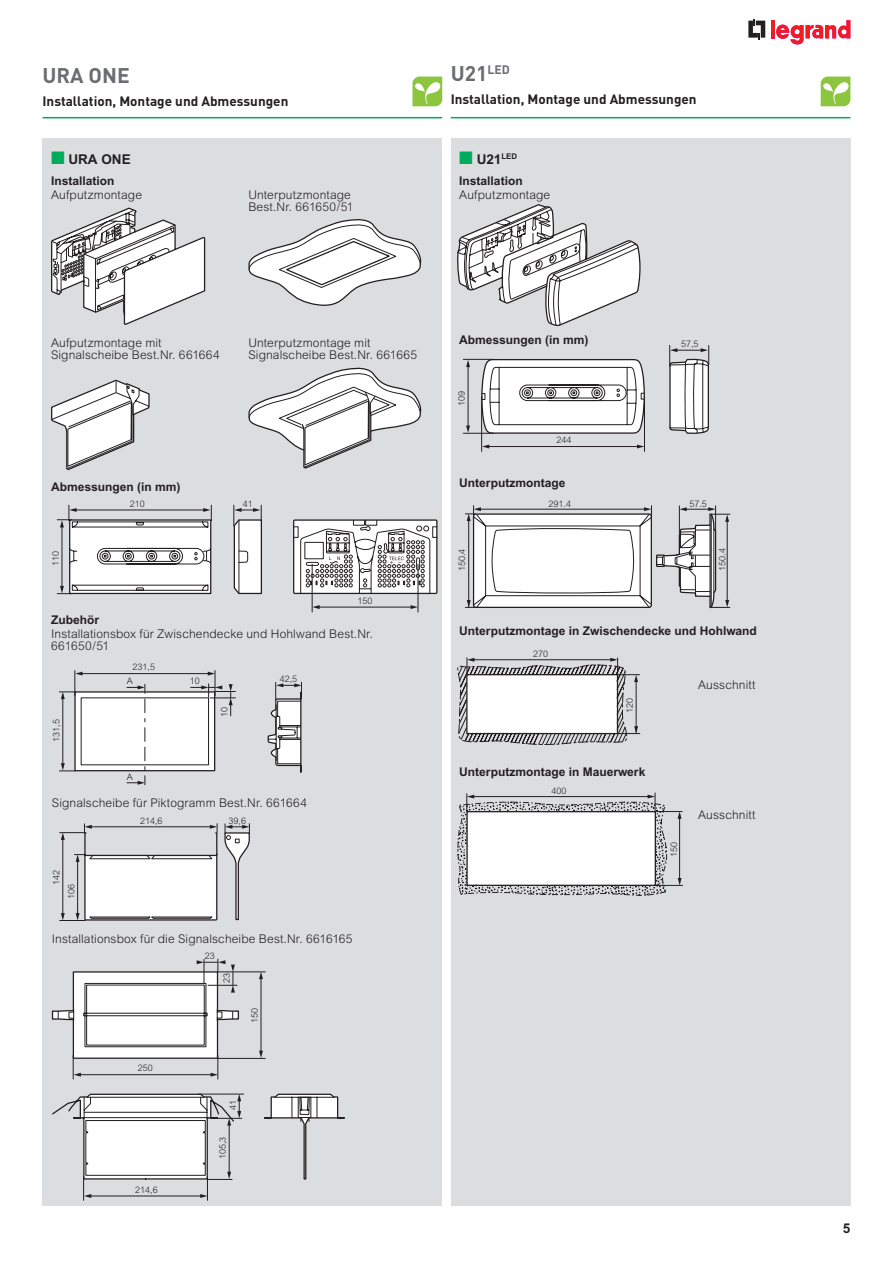
<style>
.page{position:relative;width:893px;height:1263px;background:#fff}
.page>*{position:absolute;margin:0;border:0;box-sizing:border-box;transform-origin:0 0}
.t1{font:700 21px "DIN Pro";color:#6c6d70}
.t2{font:700 13.5px "DIN Pro";color:#231f20}
.t3{font:700 13.5px "Arial";color:#231f20}
.t4{font:300 12px/12px "Arial";letter-spacing:.01em;color:#231f20}
.t5{font:700 12px "Arial";color:#231f20}
.t6{font:300 9px/13.8px "Arial";color:#231f20}
.s1{color:#00ab5b}
</style>
<div class="page">
<svg style="left:748px;top:19px;width:17px;height:20px"></svg>
<hr style="left:771px;top:20px;width:4px;height:18px;background:#ee1d23">
<svg style="left:776px;top:20px;width:74px;height:25px"></svg>
<hr style="left:451px;top:117px;width:399px;height:1px;background:#00ab5b">
<hr style="left:43px;top:117px;width:399px;height:1px;background:#00ab5b">
<div style="left:43px;top:138px;width:399px;height:1067px;background:#dcdddf"></div>
<div style="left:451px;top:138px;width:399px;height:1067px;background:#dcdddf"></div>
<svg style="left:51px;top:208px;width:154px;height:117px"></svg>
<svg style="left:248px;top:219px;width:173px;height:87px"></svg>
<svg style="left:51px;top:380px;width:99px;height:90px"></svg>
<svg style="left:248px;top:368px;width:173px;height:101px"></svg>
<svg style="left:57px;top:505px;width:205px;height:89px"></svg>
<hr style="left:312px;top:564px;width:1px;height:48px;background:#231f20">
<hr style="left:418px;top:564px;width:1px;height:48px;background:#231f20">
<hr style="left:318px;top:607px;width:94px;height:1px;background:#231f20">
<svg style="left:312px;top:605px;width:8px;height:4px"></svg>
<svg style="left:411px;top:605px;width:7px;height:4px"></svg>
<svg style="left:293px;top:520px;width:144px;height:74px;background:#c5c4c4"></svg>
<div style="left:75px;top:692px;width:140px;height:79px;background:#fff"></div>
<hr style="left:81px;top:673px;width:128px;height:1px;background:#231f20">
<svg style="left:127px;top:684px;width:19px;height:85px"></svg>
<svg style="left:191px;top:670px;width:44px;height:46px"></svg>
<svg style="left:127px;top:776px;width:19px;height:9px"></svg>
<hr style="left:62px;top:698px;width:1px;height:66px;background:#231f20">
<svg style="left:59px;top:763px;width:15px;height:8px"></svg>
<svg style="left:59px;top:671px;width:24px;height:28px"></svg>
<div style="left:74px;top:691px;width:141px;height:80px;border:1px solid #231f20"></div>
<svg style="left:267px;top:682px;width:35px;height:91px"></svg>
<svg style="left:60px;top:824px;width:158px;height:97px"></svg>
<svg style="left:224px;top:824px;width:26px;height:97px"></svg>
<svg style="left:52px;top:959px;width:214px;height:120px"></svg>
<svg style="left:52px;top:1093px;width:293px;height:107px"></svg>
<svg style="left:457px;top:204px;width:184px;height:122px"></svg>
<hr style="left:481px;top:396px;width:1px;height:55px;background:#231f20">
<hr style="left:644px;top:396px;width:1px;height:55px;background:#231f20">
<hr style="left:488px;top:446px;width:150px;height:1px;background:#231f20">
<svg style="left:482px;top:445px;width:7px;height:3px"></svg>
<svg style="left:637px;top:445px;width:7px;height:3px"></svg>
<hr style="left:463px;top:433px;width:31px;height:1px;background:#231f20">
<hr style="left:463px;top:359px;width:31px;height:1px;background:#231f20">
<hr style="left:468px;top:366px;width:1px;height:61px;background:#231f20">
<svg style="left:466px;top:426px;width:4px;height:7px"></svg>
<svg style="left:466px;top:360px;width:4px;height:7px"></svg>
<svg style="left:481px;top:345px;width:228px;height:92px"></svg>
<svg style="left:465px;top:505px;width:265px;height:103px"></svg>
<svg style="left:457px;top:657px;width:183px;height:88px"></svg>
<svg style="left:457px;top:793px;width:226px;height:102px"></svg>
<svg style="left:820px;top:77px;width:31px;height:29px"></svg>
<svg style="left:412px;top:77px;width:31px;height:29px"></svg>
<h1 class="t1" style="left:43px;top:61px;width:89px">URA ONE</h1>
<p class="t2" style="left:43px;top:92px;width:247px">Installation, Montage und Abmessungen</p>
<h1 class="t1" style="left:451px;top:59px;width:61px">U21<sup>LED</sup></h1>
<p class="t2" style="left:451px;top:90px;width:247px">Installation, Montage und Abmessungen</p>
<p class="t3" style="left:51px;top:151px;width:81px"><span class="s1">■</span> URA ONE</p>
<p class="t5" style="left:51px;top:174px;width:65px">Installation</p>
<p class="t4" style="left:51px;top:189px;width:93px">Aufputzmontage</p>
<p class="t3" style="left:459px;top:151px;width:59px"><span class="s1">■</span> U21<sup>LED</sup></p>
<p class="t5" style="left:459px;top:174px;width:65px">Installation</p>
<p class="t4" style="left:248px;top:188px;width:104px">Unterputzmontage</p>
<p class="t4" style="left:459px;top:189px;width:93px">Aufputzmontage</p>
<p class="t4" style="left:248px;top:200px;width:107px">Best.Nr. 661650/51</p>
<p class="t4" style="left:51px;top:337px;width:170px">Aufputzmontage mit<br>Signalscheibe Best.Nr. 661664</p>
<p class="t4" style="left:248px;top:337px;width:170px">Unterputzmontage mit<br>Signalscheibe Best.Nr. 661665</p>
<p class="t5" style="left:459px;top:333px;width:131px">Abmessungen (in mm)</p>
<p class="t6" style="left:455px;top:406px;width:17px;rotate:-90deg">109</p>
<p class="t6" style="left:556px;top:433px;width:17px">244</p>
<p class="t5" style="left:51px;top:479px;width:131px">Abmessungen (in mm)</p>
<p class="t5" style="left:459px;top:476px;width:108px">Unterputzmontage</p>
<p class="t6" style="left:49px;top:566px;width:17px;rotate:-90deg">110</p>
<p class="t6" style="left:130px;top:497px;width:17px">210</p>
<p class="t6" style="left:243px;top:497px;width:12px">41</p>
<p class="t6" style="left:358px;top:594px;width:17px">150</p>
<p class="t6" style="left:455px;top:571px;width:24px;rotate:-90deg">150.4</p>
<p class="t6" style="left:548px;top:497px;width:24px">291.4</p>
<p class="t6" style="left:681px;top:337px;width:19px">57,5</p>
<p class="t6" style="left:689px;top:497px;width:19px">57.5</p>
<p class="t6" style="left:715px;top:570px;width:24px;rotate:-90deg">150.4</p>
<p class="t5" style="left:51px;top:612px;width:50px">Zubehör</p>
<p class="t4" style="left:51px;top:628px;width:323px">Installationsbox für Zwischendecke und Hohlwand Best.Nr.<br>661650/51</p>
<p class="t6" style="left:50px;top:742px;width:24px;rotate:-90deg">131,5</p>
<p class="t6" style="left:127px;top:660px;width:30px;text-indent:6px">231,5<br>A</p>
<p class="t6" style="left:127px;top:769px;width:8px">A</p>
<p class="t6" style="left:190px;top:674px;width:12px">10</p>
<p class="t6" style="left:280px;top:672px;width:19px">42,5</p>
<p class="t6" style="left:217px;top:716px;width:12px;rotate:-90deg">10</p>
<p class="t4" style="left:52px;top:797px;width:257px">Signalscheibe für Piktogramm Best.Nr. 661664</p>
<p class="t6" style="left:50px;top:885px;width:17px;rotate:-90deg">142</p>
<p class="t6" style="left:64px;top:899px;width:17px;rotate:-90deg">106</p>
<p class="t6" style="left:140px;top:813px;width:24px">214,6</p>
<p class="t6" style="left:229px;top:813px;width:19px">39,6</p>
<p class="t4" style="left:52px;top:933px;width:302px">Installationsbox für die Signalscheibe Best.Nr. 6616165</p>
<p class="t6" style="left:138px;top:1061px;width:17px">250</p>
<p class="t6" style="left:135px;top:1183px;width:24px">214,6</p>
<p class="t6" style="left:205px;top:949px;width:12px">23</p>
<p class="t6" style="left:220px;top:983px;width:12px;rotate:-90deg">23</p>
<p class="t6" style="left:248px;top:1023px;width:17px;rotate:-90deg">150</p>
<p class="t6" style="left:226px;top:1110px;width:12px;rotate:-90deg">41</p>
<p class="t6" style="left:216px;top:1159px;width:24px;rotate:-90deg">105,3</p>
<p class="t5" style="left:459px;top:624px;width:299px">Unterputzmontage in Zwischendecke und Hohlwand</p>
<p class="t6" style="left:533px;top:647px;width:17px">270</p>
<p class="t6" style="left:623px;top:713px;width:17px;rotate:-90deg">120</p>
<p class="t5" style="left:459px;top:765px;width:188px">Unterputzmontage in Mauerwerk</p>
<p class="t6" style="left:551px;top:784px;width:17px">400</p>
<p class="t4" style="left:698px;top:678px;width:59px">Ausschnitt</p>
<p class="t6" style="left:667px;top:857px;width:17px;rotate:-90deg">150</p>
<p class="t4" style="left:698px;top:809px;width:59px">Ausschnitt</p>
<p class="t3" style="left:843px;top:1220px;width:9px">5</p>
</div>
